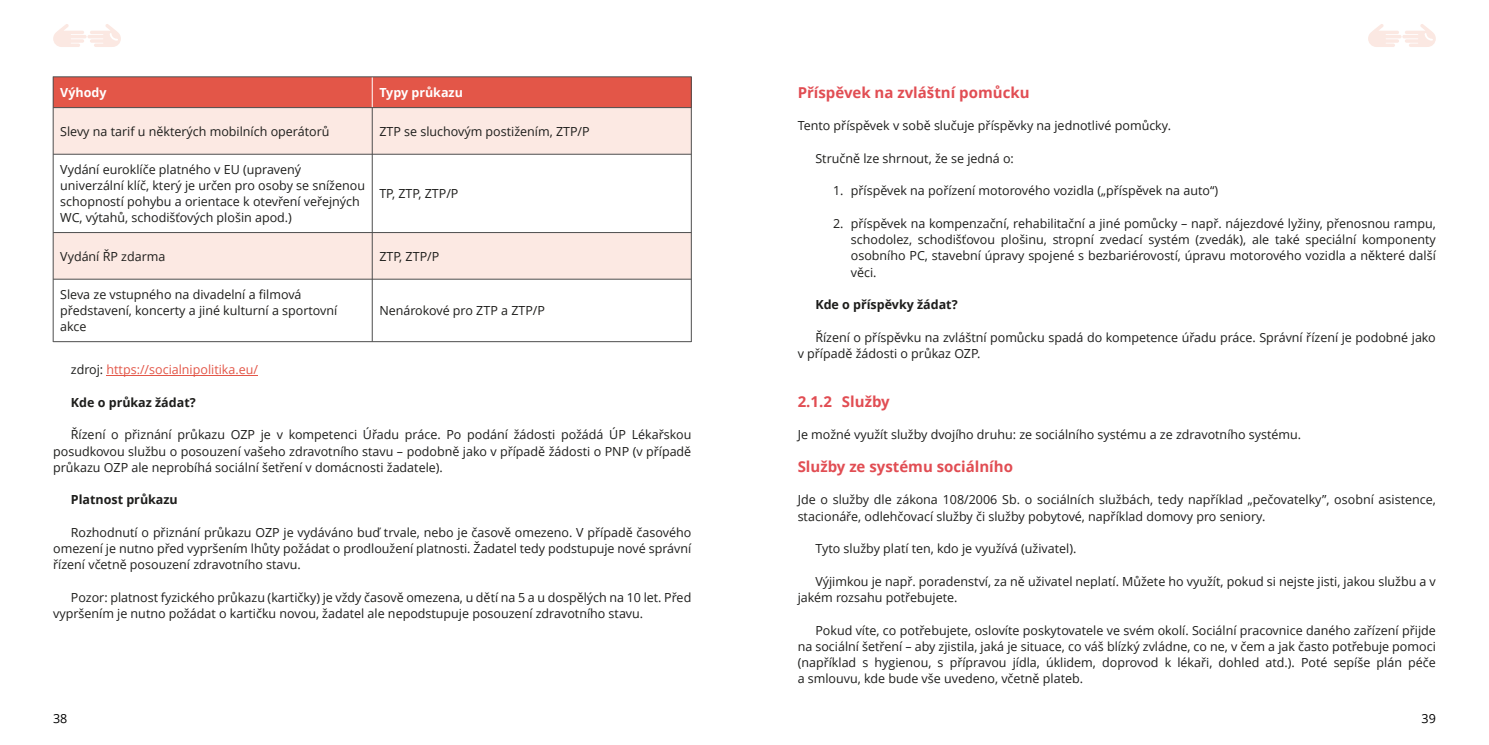
<style>
.page{position:relative;width:1489px;height:745px;background:#fff}
.page>*{position:absolute;margin:0;border:0;box-sizing:border-box;transform-origin:0 0}
.t1{font:700 15px "Open Sans";color:#e14d53}
.t2{font:12.5px/16.2px "Open Sans";color:#1d1d1b}
.t3{font:700 12.5px "Open Sans";color:#1d1d1b}
.t4{font:12.5px "Open Sans";color:#e35648}
.t5{font:700 12.5px "Open Sans";color:#fff}
.t6{font:12.5px "Open Sans";color:#000}
.s1{color:#1d1d1b}
</style>
<div class="page">
<svg style="left:1368px;top:24px;width:67px;height:23px"></svg>
<svg style="left:53px;top:24px;width:68px;height:23px"></svg>
<hr style="left:107px;top:375px;width:151px;height:1px;background:#e35648">
<div style="left:53px;top:77px;width:638px;height:30px;background:#e35648"></div>
<div style="left:54px;top:108px;width:637px;height:46px;background:#fce9e3"></div>
<svg style="left:54px;top:155px;width:637px;height:186px"></svg>
<hr style="left:53px;top:76px;width:1px;height:266px;background:#4d4d4d">
<hr style="left:691px;top:76px;width:1px;height:266px;background:#4d4d4d">
<hr style="left:372px;top:107px;width:1px;height:234px;background:#4d4d4d">
<hr style="left:372px;top:77px;width:1px;height:30px;background:#fff">
<hr style="left:53px;top:76px;width:638px;height:1px;background:#4d4d4d">
<hr style="left:53px;top:107px;width:638px;height:1px;background:#4d4d4d">
<hr style="left:53px;top:154px;width:638px;height:1px;background:#4d4d4d">
<hr style="left:53px;top:232px;width:638px;height:1px;background:#4d4d4d">
<hr style="left:53px;top:279px;width:638px;height:1px;background:#4d4d4d">
<hr style="left:53px;top:341px;width:638px;height:1px;background:#4d4d4d">
<p class="t5" style="left:60px;top:87px;width:48px">Výhody</p>
<p class="t5" style="left:379px;top:87px;width:85px">Typy průkazu</p>
<p class="t2" style="left:60px;top:124px;width:271px">Slevy na tarif u některých mobilních operátorů</p>
<p class="t2" style="left:379px;top:124px;width:212px">ZTP se sluchovým postižením, ZTP/P</p>
<p class="t2" style="left:60px;top:163px;width:306px;line-height:15.9px">Vydání euroklíče platného v EU (upravený univerzální klíč, který je určen pro osoby se sníženou schopností pohybu a orientace k otevření veřejných WC, výtahů, schodišťových plošin apod.)</p>
<p class="t2" style="left:379px;top:187px;width:81px">TP, ZTP, ZTP/P</p>
<p class="t2" style="left:60px;top:249px;width:107px">Vydání ŘP zdarma</p>
<p class="t2" style="left:379px;top:249px;width:61px">ZTP, ZTP/P</p>
<p class="t2" style="left:60px;top:288px;width:278px;line-height:15.9px">Sleva ze vstupného na divadelní a filmová představení, koncerty a jiné kulturní a sportovní akce</p>
<p class="t2" style="left:379px;top:303px;width:167px">Nenárokové pro ZTP a ZTP/P</p>
<p class="t4" style="left:71px;top:364px;width:189px"><span class="s1">zdroj:</span> https://socialnipolitika.eu/</p>
<p class="t3" style="left:71px;top:397px;width:126px">Kde o průkaz žádat?</p>
<p class="t2" style="left:53px;top:427px;width:639px;text-align:justify;text-indent:18px">Řízení o přiznání průkazu OZP je v kompetenci Úřadu práce. Po podání žádosti požádá ÚP Lékařskou posudkovou službu o posouzení vašeho zdravotního stavu – podobně jako v případě žádosti o PNP (v případě průkazu OZP ale neprobíhá sociální šetření v domácnosti žadatele).</p>
<p class="t3" style="left:71px;top:494px;width:108px">Platnost průkazu</p>
<p class="t2" style="left:53px;top:525px;width:639px;text-align:justify;text-indent:18px">Rozhodnutí o přiznání průkazu OZP je vydáváno buď trvale, nebo je časově omezeno. V případě časového omezení je nutno před vypršením lhůty požádat o prodloužení platnosti. Žadatel tedy podstupuje nové správní řízení včetně posouzení zdravotního stavu.</p>
<p class="t2" style="left:53px;top:590px;width:639px;text-indent:18px">Pozor: platnost fyzického průkazu (kartičky) je vždy časově omezena, u dětí na 5 a u dospělých na 10 let. Před vypršením je nutno požádat o kartičku novou, žadatel ale nepodstupuje posouzení zdravotního stavu.</p>
<p class="t1" style="left:797px;top:86px;width:233px">Příspěvek na zvláštní pomůcku</p>
<p class="t2" style="left:797px;top:119px;width:375px">Tento příspěvek v sobě slučuje příspěvky na jednotlivé pomůcky.</p>
<p class="t2" style="left:815px;top:151px;width:200px">Stručně lze shrnout, že se jedná o:</p>
<p class="t2" style="left:833px;top:184px;width:386px">1. příspěvek na pořízení motorového vozidla („příspěvek na auto“)</p>
<p class="t2" style="left:850px;top:216px;width:586px;text-align:justify;text-indent:-18px">2. příspěvek na kompenzační, rehabilitační a jiné pomůcky – např. nájezdové lyžiny, přenosnou rampu, schodolez, schodišťovou plošinu, stropní zvedací systém (zvedák), ale také speciální komponenty osobního PC, stavební úpravy spojené s bezbariérovostí, úpravu motorového vozidla a některé další věci.</p>
<p class="t3" style="left:815px;top:299px;width:144px">Kde o příspěvky žádat?</p>
<p class="t2" style="left:797px;top:330px;width:639px;text-indent:18px">Řízení o příspěvku na zvláštní pomůcku spadá do kompetence úřadu práce. Správní řízení je podobné jako v případě žádosti o průkaz OZP.</p>
<p class="t1" style="left:797px;top:395px;width:94px">2.1.2 Služby</p>
<p class="t2" style="left:797px;top:427px;width:505px">Je možné využít služby dvojího druhu: ze sociálního systému a ze zdravotního systému.</p>
<p class="t1" style="left:797px;top:460px;width:217px">Služby ze systému sociálního</p>
<p class="t2" style="left:797px;top:492px;width:639px">Jde o služby dle zákona 108/2006 Sb. o sociálních službách, tedy například „pečovatelky”, osobní asistence, stacionáře, odlehčovací služby či služby pobytové, například domovy pro seniory.</p>
<p class="t2" style="left:815px;top:541px;width:262px">Tyto služby platí ten, kdo je využívá (uživatel).</p>
<p class="t2" style="left:797px;top:574px;width:639px;text-indent:18px">Výjimkou je např. poradenství, za ně uživatel neplatí. Můžete ho využít, pokud si nejste jisti, jakou službu a v jakém rozsahu potřebujete.</p>
<p class="t2" style="left:797px;top:622px;width:639px;text-align:justify;text-indent:18px">Pokud víte, co potřebujete, oslovíte poskytovatele ve svém okolí. Sociální pracovnice daného zařízení přijde na sociální šetření – aby zjistila, jaká je situace, co váš blízký zvládne, co ne, v čem a jak často potřebuje pomoci (například s hygienou, s přípravou jídla, úklidem, doprovod k lékaři, dohled atd.). Poté sepíše plán péče a smlouvu, kde bude vše uvedeno, včetně plateb.</p>
<p class="t6" style="left:53px;top:713px;width:16px">38</p>
<p class="t6" style="left:1421px;top:713px;width:16px">39</p>
</div>
